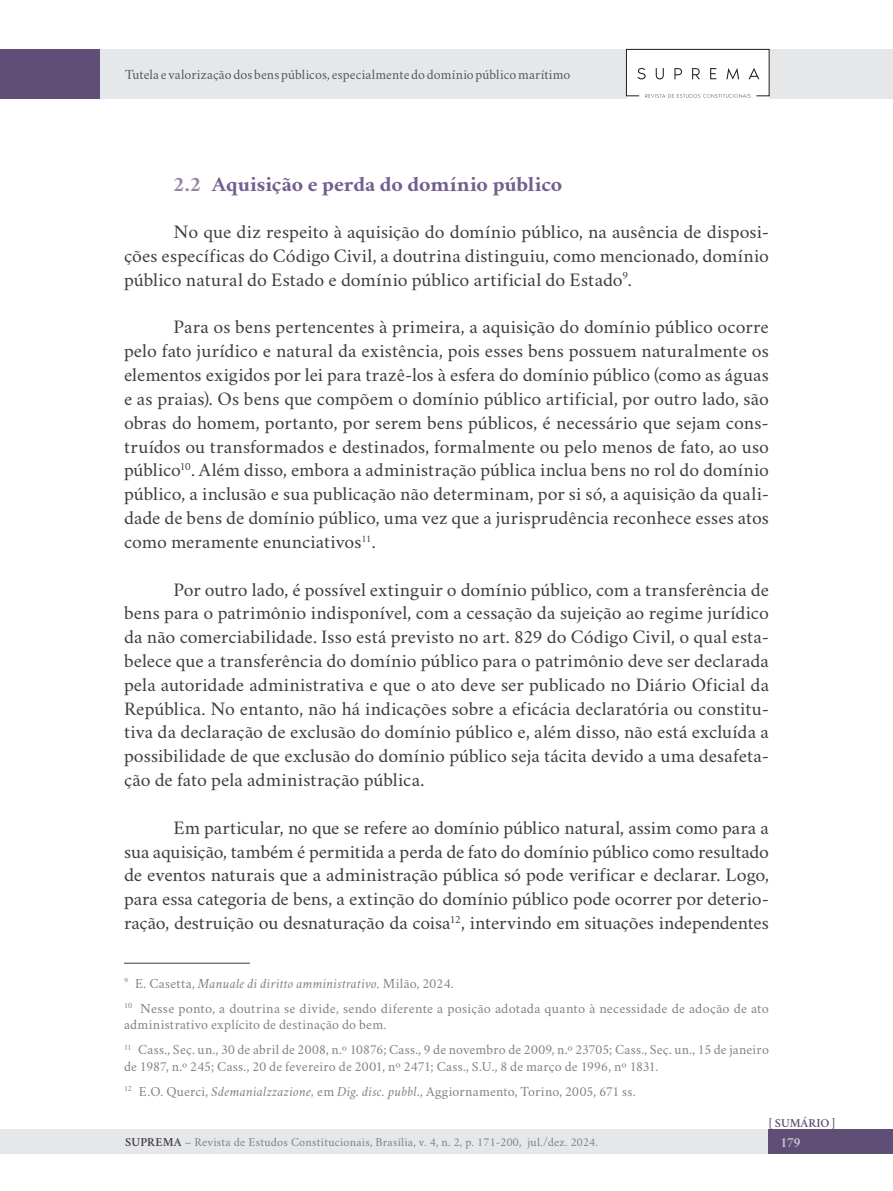
<style>
.page{position:relative;width:893px;height:1191px;background:#fff}
.page>*{position:absolute;margin:0;border:0;box-sizing:border-box;transform-origin:0 0}
.t1{font:700 21px "Crimson";letter-spacing:-.005em;color:#725f8d;scale:1.05 1}
.texto_corrido_pt{font:19.25px/23.8px "Crimson";color:#3e3e3f;text-align:justify}
.FOOTNOTE{font:14px/16.6px "Crimson";letter-spacing:.015em;color:#808285}
.t2{font:14px "Crimson";letter-spacing:.005em;color:#57585a}
.FOOTNOTE-2{font:italic 14px "Crimson";letter-spacing:.01em;color:#808285}
.t3{font:600 14px "Crimson";color:#d1d2d4}
.t4{font:12.25px "Crimson";letter-spacing:.02em;color:#808285}
.t5{font:600 12.25px "Crimson";color:#5f4f76}
.s1{color:#9484a6}
.s2{font-style:normal}
.s3{font-style:italic}
.s4{font-weight:600;color:#3e3e3f}
</style>
<div class="page">
<div style="left:1px;top:49px;width:892px;height:50px;background:#e6e7e9"></div>
<div style="left:0;top:1129px;width:844px;height:25px;background:#e6e7e9"></div>
<div style="left:769px;top:1129px;width:124px;height:25px;background:#5f4f76"></div>
<div style="left:627px;top:50px;width:142px;height:49px;background:#fff"></div>
<svg style="left:626px;top:48px;width:144px;height:50px"></svg>
<div style="left:0;top:49px;width:100px;height:50px;background:#5f4f76"></div>
<hr style="left:124px;top:963px;width:126px;height:1px;background:#3e3e3f">
<p class="t2" style="left:125px;top:64px;width:447px">Tutela e valorização dos bens públicos, especialmente do domínio público marítimo</p>
<p class="t1" style="left:174px;top:168px;width:372px"><span class="s1">2.2</span> Aquisição e perda do domínio público</p>
<p class="texto_corrido_pt" style="left:124px;top:218px;width:646px;text-indent:50px">No que diz respeito à aquisição do domínio público, na ausência de disposi&shy;ções específicas do Código Civil, a doutrina distinguiu, como mencionado, domínio público natural do Estado e domínio público artificial do Estado<sup>9</sup>.</p>
<p class="texto_corrido_pt" style="left:124px;top:313px;width:646px;text-indent:50px">Para os bens pertencentes à primeira, a aquisição do domínio público ocorre pelo fato jurídico e natural da existência, pois esses bens possuem naturalmente os elementos exigidos por lei para trazê-los à esfera do domínio público (como as águas e as praias). Os bens que compõem o domínio público artificial, por outro lado, são obras do homem, portanto, por serem bens públicos, é necessário que sejam cons&shy;truídos ou transformados e destinados, formalmente ou pelo menos de fato, ao uso público<sup>10</sup>. Além disso, embora a administração pública inclua bens no rol do domínio público, a inclusão e sua publicação não determinam, por si só, a aquisição da quali&shy;dade de bens de domínio público, uma vez que a jurisprudência reconhece esses atos como meramente enunciativos<sup>11</sup>.</p>
<p class="texto_corrido_pt" style="left:124px;top:575px;width:646px;text-indent:50px">Por outro lado, é possível extinguir o domínio público, com a transferência de bens para o patrimônio indisponível, com a cessação da sujeição ao regime jurídico da não comerciabilidade. Isso está previsto no art. 829 do Código Civil, o qual esta&shy;belece que a transferência do domínio público para o patrimônio deve ser declarada pela autoridade administrativa e que o ato deve ser publicado no Diário Oficial da República. No entanto, não há indicações sobre a eficácia declaratória ou constitu&shy;tiva da declaração de exclusão do domínio público e, além disso, não está excluída a possibilidade de que exclusão do domínio público seja tácita devido a uma desafeta&shy;ção de fato pela administração pública.</p>
<p class="texto_corrido_pt" style="left:124px;top:813px;width:646px;text-indent:50px">Em particular, no que se refere ao domínio público natural, assim como para a sua aquisição, também é permitida a perda de fato do domínio público como resultado de eventos naturais que a administração pública só pode verificar e declarar. Logo, para essa categoria de bens, a extinção do domínio público pode ocorrer por deterio&shy;ração, destruição ou desnaturação da coisa<sup>12</sup>, intervindo em situações independentes</p>
<p class="FOOTNOTE-2" style="left:124px;top:974px;width:331px"><sup>9</sup> <span class="s2">E. Casetta,</span> Manuale di diritto amministrativo. <span class="s2">Milão, 2024.</span></p>
<p class="FOOTNOTE" style="left:124px;top:998px;width:646px"><sup>10</sup> Nesse ponto, a doutrina se divide, sendo diferente a posição adotada quanto à necessidade de adoção de ato administrativo explícito de destinação do bem.</p>
<p class="FOOTNOTE" style="left:124px;top:1039px;width:646px"><sup>11</sup> Cass., Seç. un., 30 de abril de 2008, n.º 10876; Cass., 9 de novembro de 2009, n.º 23705; Cass., Seç. un., 15 de janeiro de 1987, n.º 245; Cass., 20 de fevereiro de 2001, nº 2471; Cass., S.U., 8 de março de 1996, nº 1831.</p>
<p class="FOOTNOTE" style="left:124px;top:1081px;width:513px"><sup>12</sup> E.O. Querci, <span class="s3">Sdemanialzzazione,</span> em <span class="s3">Dig. disc. pubbl.</span>, Aggiornamento, Torino, 2005, 671 ss.</p>
<p class="t5" style="left:769px;top:1114px;width:68px">[ SUMÁRIO ]</p>
<p class="t4" style="left:125px;top:1132px;width:474px"><span class="s4">SUPREMA</span> – Revista de Estudos Constitucionais, Brasília, v. 4, n. 2, p. 171-200, jul./dez. 2024.</p>
<p class="t3" style="left:781px;top:1132px;width:21px">179</p>
</div>
